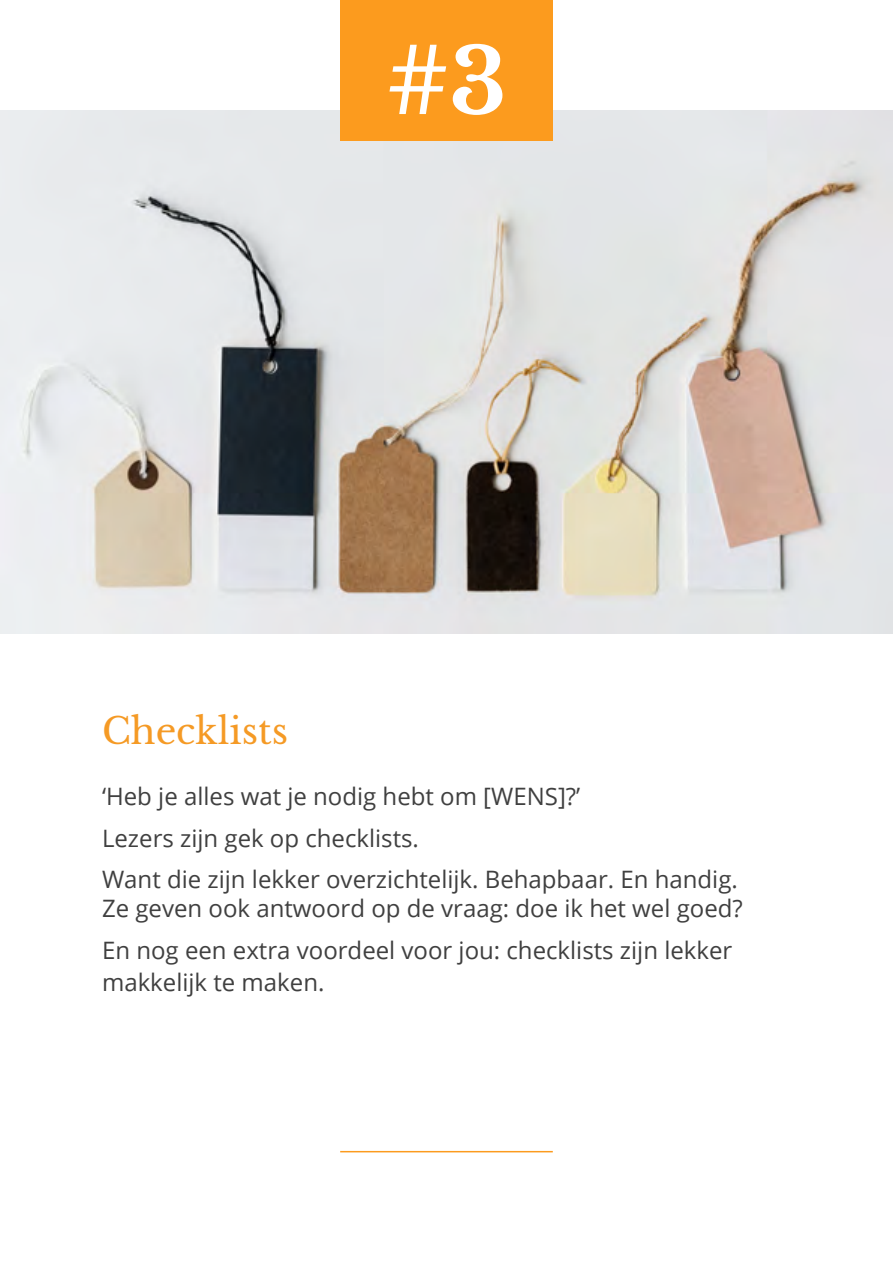
<style>
.page{position:relative;width:893px;height:1263px;background:#fff}
.page>*{position:absolute;margin:0;border:0;box-sizing:border-box;transform-origin:0 0}
.t1{font:700 90px "Libre Baskerville";color:#fff}
.t2{font:36px "Libre Baskerville";color:#f59a25}
.t3{font:24px/41.5px "Open Sans";color:#404040}
</style>
<div class="page">
<img style="left:0;top:111px;width:893px;height:523px">
<div style="left:340px;top:0;width:213px;height:141px;background:#fc9b1e"></div>
<hr style="left:340px;top:1151px;width:213px;height:1px;background:#fc9b1e">
<h1 class="t1" style="left:386px;top:27px;width:122px">#3</h1>
<h2 class="t2" style="left:102px;top:709px;width:188px">Checklists</h2>
<p class="t3" style="left:102px;top:775px;width:637px">‘Heb je alles wat je nodig hebt om [WENS]?’<br>Lezers zijn gek op checklists.<br>Want die zijn lekker overzichtelijk. Behapbaar. En handig.</p>
<p class="t3" style="left:102px;top:887px;width:642px">Ze geven ook antwoord op de vraag: doe ik het wel goed?<br>En nog een extra voordeel voor jou: checklists zijn lekker</p>
<p class="t3" style="left:102px;top:961px;width:224px">makkelijk te maken.</p>
</div>
